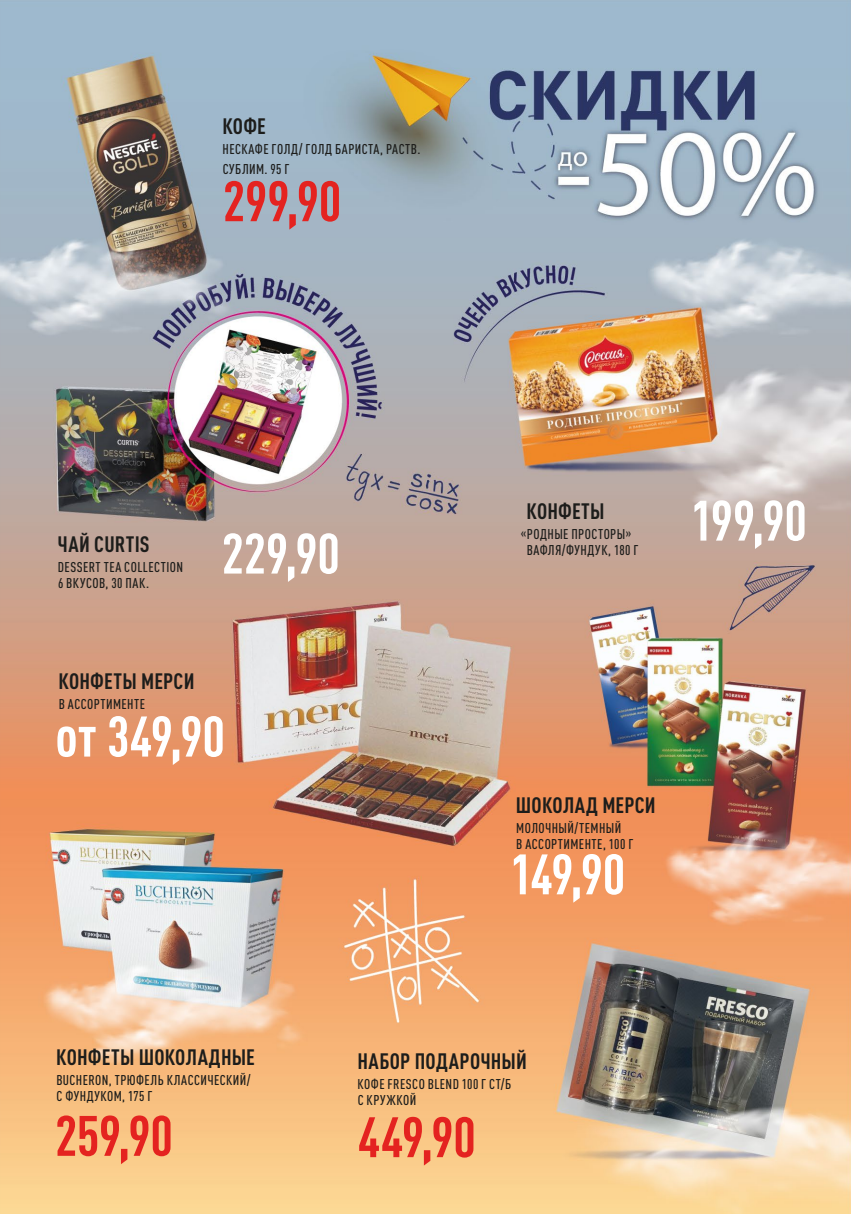
<style>
.page{position:relative;width:851px;height:1214px;background:#fff}
.page>*{position:absolute;margin:0;border:0;box-sizing:border-box;transform-origin:0 0}
.t1{font:700 condensed 56.2px "DIN Pro";color:#fff}
.t2{font:700 condensed 56px "DIN Pro";letter-spacing:-.005em;color:#e42320}
.t3{font:700 condensed 56px "DIN Pro";letter-spacing:-.005em;color:#fff}
.t4{font:700 condensed 22px "DIN Pro";letter-spacing:.01em;color:#1d1d1b}
.t5{font:500 condensed 14px/16px "DIN Pro";letter-spacing:.035em;color:#1d1d1b}
</style>
<div class="page">
<img style="left:0;top:0;width:850px;height:1213px">
<h3 class="t4" style="left:222px;top:109px;width:45px">КОФЕ</h3>
<p class="t5" style="left:222px;top:138px;width:199px;line-height:20px">НЕСКАФЕ ГОЛД/ ГОЛД БАРИСТА, РАСТВ.<br>СУБЛИМ. 95 Г</p>
<h2 class="t2" style="left:223px;top:159px;width:120px">299,90</h2>
<h3 class="t4" style="left:57px;top:527px;width:94px">ЧАЙ CURTIS</h3>
<p class="t5" style="left:58px;top:557px;width:127px">DESSERT TEA COLLECTION<br>6 ВКУСОВ, 30 ПАК.</p>
<h2 class="t3" style="left:221px;top:511px;width:120px">229,90</h2>
<h3 class="t4" style="left:59px;top:664px;width:137px">КОНФЕТЫ МЕРСИ</h3>
<p class="t5" style="left:59px;top:694px;width:88px">В АССОРТИМЕНТЕ</p>
<h1 class="t1" style="left:55px;top:694px;width:171px">от 349,90</h1>
<h3 class="t4" style="left:526px;top:494px;width:80px">КОНФЕТЫ</h3>
<p class="t5" style="left:521px;top:524px;width:119px;text-align:center">«РОДНЫЕ ПРОСТОРЫ»<br>ВАФЛЯ/ФУНДУК, 180 Г</p>
<h2 class="t3" style="left:690px;top:478px;width:118px">199,90</h2>
<h3 class="t4" style="left:516px;top:788px;width:141px">ШОКОЛАД МЕРСИ</h3>
<p class="t5" style="left:516px;top:818px;width:119px">МОЛОЧНЫЙ/ТЕМНЫЙ<br>В АССОРТИМЕНТЕ, 100 Г</p>
<h2 class="t3" style="left:510px;top:832px;width:117px">149,90</h2>
<h3 class="t4" style="left:56px;top:1040px;width:200px">КОНФЕТЫ ШОКОЛАДНЫЕ</h3>
<p class="t5" style="left:56px;top:1071px;width:196px">BUCHERON, ТРЮФЕЛЬ КЛАССИЧЕСКИЙ/<br>С ФУНДУКОМ, 175 Г</p>
<h2 class="t2" style="left:55px;top:1093px;width:119px">259,90</h2>
<h3 class="t4" style="left:357px;top:1043px;width:171px">НАБОР ПОДАРОЧНЫЙ</h3>
<p class="t5" style="left:357px;top:1074px;width:155px">КОФЕ FRESCO BLEND 100 Г СТ/Б<br>С КРУЖКОЙ</p>
<h2 class="t2" style="left:358px;top:1094px;width:119px">449,90</h2>
</div>
